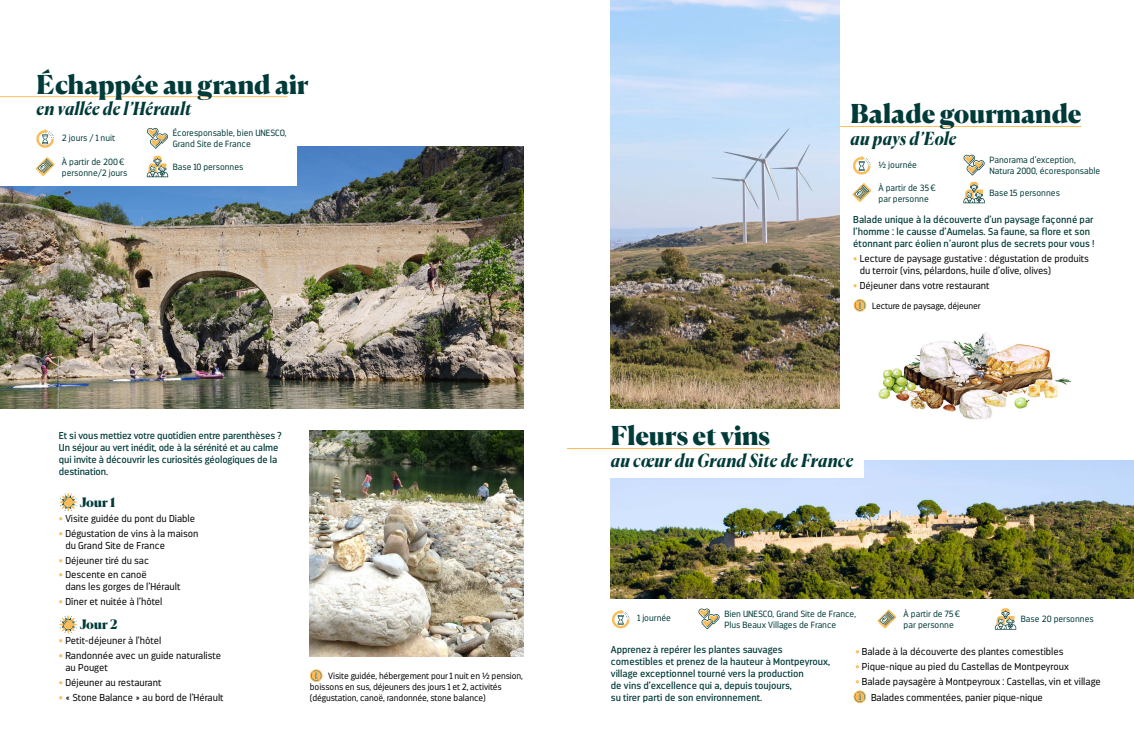
<style>
.page{position:relative;width:1134px;height:738px;background:#fff}
.page>*{position:absolute;margin:0;border:0;box-sizing:border-box;transform-origin:0 0}
.t1{font:900 26px "Canela";color:#003b39}
.t2{font:italic 700 18px "Canela";letter-spacing:.015em;color:#003b39}
.t3{font:900 13px "Canela";color:#003b39}
.t4{font:300 10px/12px "Darwin";color:#000}
.t5{font:10px/12px "Darwin";color:#003b39}
.t6{font:300 9px/10.8px "Darwin";color:#003b39}
.t7{font:300 9px/10.8px "Darwin";letter-spacing:-.01em;color:#000}
.s1{font-family:"Lato";font-weight:400}
.s2{color:#fabc58}
</style>
<div class="page">
<img style="left:611px;top:460px;width:523px;height:137px">
<div style="left:562px;top:403px;width:302px;height:74px;background:#fff"></div>
<img style="left:0;top:147px;width:523px;height:261px">
<div style="left:0;top:111px;width:296px;height:75px;background:#fff"></div>
<hr style="left:0;top:96px;width:287px;height:1px;background:#fabc58">
<img style="left:310px;top:430px;width:213px;height:225px">
<svg style="left:59px;top:492px;width:19px;height:19px"></svg>
<svg style="left:59px;top:615px;width:19px;height:18px"></svg>
<hr style="left:567px;top:447px;width:203px;height:1px;background:#fabc58">
<svg style="left:36px;top:129px;width:18px;height:19px"></svg>
<svg style="left:36px;top:157px;width:18px;height:19px"></svg>
<svg style="left:147px;top:128px;width:21px;height:21px"></svg>
<svg style="left:147px;top:156px;width:21px;height:21px"></svg>
<svg style="left:612px;top:609px;width:18px;height:19px"></svg>
<svg style="left:878px;top:609px;width:18px;height:18px"></svg>
<svg style="left:698px;top:608px;width:22px;height:21px"></svg>
<svg style="left:995px;top:608px;width:21px;height:21px"></svg>
<svg style="left:853px;top:690px;width:13px;height:13px"></svg>
<svg style="left:309px;top:669px;width:14px;height:13px"></svg>
<hr style="left:806px;top:126px;width:275px;height:1px;background:#fabc58">
<svg style="left:853px;top:156px;width:18px;height:19px"></svg>
<svg style="left:852px;top:183px;width:19px;height:19px"></svg>
<svg style="left:963px;top:154px;width:22px;height:21px"></svg>
<svg style="left:963px;top:182px;width:22px;height:21px"></svg>
<svg style="left:853px;top:299px;width:13px;height:13px"></svg>
<img style="left:611px;top:0;width:229px;height:408px">
<img style="left:878px;top:333px;width:194px;height:87px">
<p class="t1" style="left:37px;top:64px;width:274px">Échappée au grand air</p>
<p class="t2" style="left:37px;top:95px;width:156px">en vallée de l’Hérault</p>
<p class="t6" style="left:62px;top:132px;width:55px">2 jours / 1 nuit</p>
<p class="t6" style="left:62px;top:156px;width:67px">À partir de 200<span class="s1">€ </span>personne/2 jours</p>
<p class="t6" style="left:173px;top:128px;width:115px">Écoresponsable, bien UNESCO,<br>Grand Site de France</p>
<p class="t6" style="left:173px;top:161px;width:72px">Base 10 personnes</p>
<p class="t5" style="left:59px;top:428px;width:224px">Et si vous mettiez votre quotidien entre parenthèses ?<br>Un séjour au vert inédit, ode à la sérénité et au calme qui invite à découvrir les curiosités géologiques de la destination.</p>
<p class="t3" style="left:80px;top:491px;width:37px">Jour 1</p>
<p class="t4" style="left:59px;top:512px;width:138px"><span class="s2">•</span> Visite guidée du pont du Diable</p>
<p class="t4" style="left:65px;top:527px;width:135px;text-indent:-6px"><span class="s2">•</span> Dégustation de vins à la maison du Grand Site de France</p>
<p class="t4" style="left:59px;top:553px;width:92px"><span class="s2">•</span> Déjeuner tiré du sac</p>
<p class="t4" style="left:65px;top:568px;width:116px;text-indent:-6px"><span class="s2">•</span> Descente en canoë<br>dans les gorges de l’Hérault</p>
<p class="t4" style="left:59px;top:595px;width:105px"><span class="s2">•</span> Dîner et nuitée à l’hôtel</p>
<p class="t3" style="left:80px;top:614px;width:39px">Jour 2</p>
<p class="t4" style="left:59px;top:634px;width:104px"><span class="s2">•</span> Petit-déjeuner à l’hôtel</p>
<p class="t4" style="left:65px;top:649px;width:157px;text-indent:-6px"><span class="s2">•</span> Randonnée avec un guide naturaliste au Pouget</p>
<p class="t4" style="left:59px;top:676px;width:104px"><span class="s2">•</span> Déjeuner au restaurant</p>
<p class="t4" style="left:59px;top:690px;width:166px"><span class="s2">•</span> « Stone Balance » au bord de l’Hérault</p>
<p class="t7" style="left:310px;top:670px;width:215px;text-indent:18px">Visite guidée, hébergement pour 1 nuit en ½ pension, boissons en sus, déjeuners des jours 1 et 2, activités (dégustation, canoë, randonnée, stone balance)</p>
<p class="t1" style="left:850px;top:93px;width:233px">Balade gourmande</p>
<p class="t2" style="left:850px;top:124px;width:108px">au pays d’Eole</p>
<p class="t6" style="left:878px;top:159px;width:40px">½ journée</p>
<p class="t6" style="left:878px;top:182px;width:59px">À partir de 35<span class="s1">€</span></p>
<p class="t6" style="left:878px;top:193px;width:52px">par personne</p>
<p class="t6" style="left:989px;top:154px;width:112px">Panorama d’exception,<br>Natura 2000, écoresponsable</p>
<p class="t6" style="left:989px;top:187px;width:72px">Base 15 personnes</p>
<p class="t5" style="left:853px;top:214px;width:243px">Balade unique à la découverte d’un paysage façonné par l’homme : le causse d’Aumelas. Sa faune, sa flore et son étonnant parc éolien n’auront plus de secrets pour vous !</p>
<p class="t4" style="left:860px;top:253px;width:231px;text-indent:-6px"><span class="s2">•</span> Lecture de paysage gustative : dégustation de produits du terroir (vins, pélardons, huile d’olive, olives)</p>
<p class="t4" style="left:853px;top:279px;width:138px"><span class="s2">•</span> Déjeuner dans votre restaurant</p>
<p class="t7" style="left:872px;top:300px;width:110px">Lecture de paysage, déjeuner</p>
<p class="t1" style="left:611px;top:415px;width:161px">Fleurs et vins</p>
<p class="t2" style="left:611px;top:446px;width:244px">au cœur du Grand Site de France</p>
<p class="t6" style="left:638px;top:612px;width:35px">1 journée</p>
<p class="t6" style="left:904px;top:608px;width:58px">À partir de 75<span class="s1">€</span></p>
<p class="t6" style="left:904px;top:619px;width:52px">par personne</p>
<p class="t6" style="left:724px;top:608px;width:133px">Bien UNESCO, Grand Site de France,<br>Plus Beaux Villages de France</p>
<p class="t6" style="left:1021px;top:613px;width:74px">Base 20 personnes</p>
<p class="t5" style="left:611px;top:643px;width:221px">Apprenez à repérer les plantes sauvages comestibles et prenez de la hauteur à Montpeyroux, village exceptionnel tourné vers la production<br>de vins d’excellence qui a, depuis toujours,<br>su tirer parti de son environnement.</p>
<p class="t4" style="left:855px;top:645px;width:210px"><span class="s2">•</span> Balade à la découverte des plantes comestibles</p>
<p class="t4" style="left:855px;top:660px;width:215px"><span class="s2">•</span> Pique-nique au pied du Castellas de Montpeyroux</p>
<p class="t4" style="left:855px;top:674px;width:247px"><span class="s2">•</span> Balade paysagère à Montpeyroux : Castellas, vin et village</p>
<p class="t4" style="left:871px;top:691px;width:173px">Balades commentées, panier pique-nique</p>
</div>
